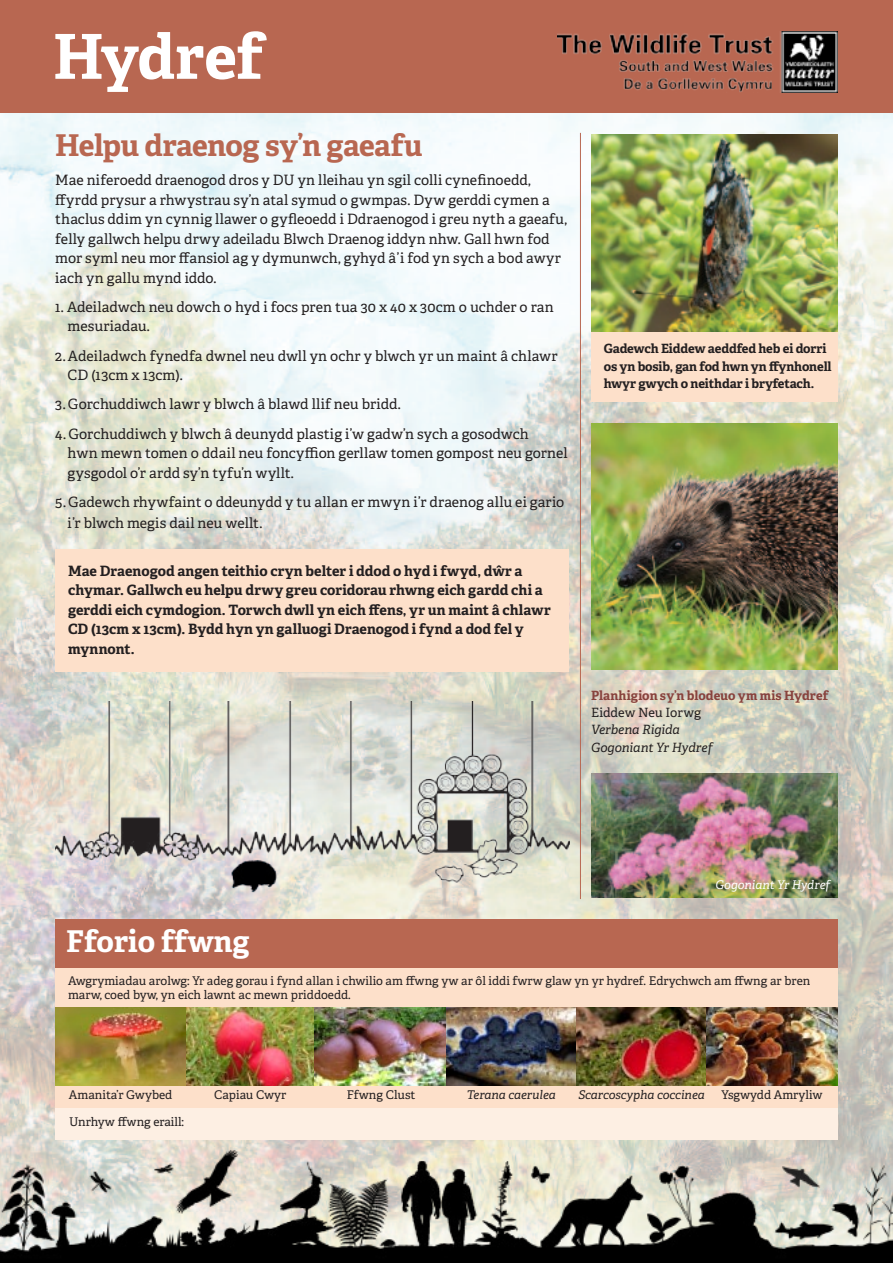
<style>
.page{position:relative;width:893px;height:1263px;background:#fff}
.page>*{position:absolute;margin:0;border:0;box-sizing:border-box;transform-origin:0 0}
.t1{font:700 61.95px "Adelle Basic";letter-spacing:-.01em;color:#fff}
.t2{font:700 30px "Adelle Basic";letter-spacing:-.02em;color:#b86751}
.t3{font:700 30px "Adelle Basic";color:#fff}
.t4{font:14.25px/19.5px "Adelle Basic";letter-spacing:.005em;color:#231f20}
.t5{font:700 14.25px/19.5px "Adelle Basic";color:#231f20}
.t6{font:700 12.75px/17.2px "Adelle Basic";letter-spacing:-.01em;color:#231f20}
.t7{font:700 12.75px "Adelle Basic";letter-spacing:.005em;color:#88423d}
.t8{font:italic 12.75px/18px "Adelle Basic";letter-spacing:-.005em;color:#231f20}
.t9{font:12.75px "Adelle Basic";letter-spacing:-.005em;color:#231f20}
.t10{font:12px/13.5px "Adelle Basic";color:#231f20}
.t11{font:italic 12px "Adelle Basic";color:#231f20}
.t12{font:italic 12px "Adelle Basic";color:#fff}
</style>
<div class="page">
<img style="left:0;top:113px;width:893px;height:1028px">
<img style="left:0;top:1141px;width:893px;height:122px">
<div style="left:0;top:0;width:893px;height:113px;background:#b86751"></div>
<hr style="left:580px;top:133px;width:1px;height:766px;background:#b86751">
<div style="left:55px;top:1008px;width:783px;height:132px;background:#fdefe3"></div>
<div style="left:55px;top:919px;width:783px;height:49px;background:#b86751"></div>
<div style="left:55px;top:968px;width:783px;height:139px;background:#fde0ca"></div>
<img style="left:55px;top:1007px;width:131px;height:78px">
<img style="left:186px;top:1007px;width:129px;height:78px">
<img style="left:315px;top:1007px;width:131px;height:78px">
<img style="left:446px;top:1007px;width:130px;height:78px">
<img style="left:576px;top:1007px;width:131px;height:78px">
<img style="left:707px;top:1007px;width:131px;height:78px">
<div style="left:55px;top:549px;width:514px;height:122px;background:#fde0ca"></div>
<div style="left:591px;top:331px;width:247px;height:71px;background:#fde0ca"></div>
<img style="left:591px;top:134px;width:247px;height:197px">
<img style="left:591px;top:423px;width:247px;height:246px">
<img style="left:591px;top:773px;width:247px;height:125px">
<img style="left:55px;top:701px;width:515px;height:213px">
<img style="left:558px;top:31px;width:279px;height:61px">
<h1 class="t1" style="left:53px;top:17px;width:212px">Hydref</h1>
<h2 class="t2" style="left:55px;top:126px;width:369px">Helpu draenog sy’n gaeafu</h2>
<p class="t4" style="left:55px;top:170px;width:513px">Mae niferoedd draenogod dros y DU yn lleihau yn sgil colli cynefinoedd, ffyrdd prysur a rhwystrau sy’n atal symud o gwmpas. Dyw gerddi cymen a thaclus ddim yn cynnig llawer o gyfleoedd i Ddraenogod i greu nyth a gaeafu, felly gallwch helpu drwy adeiladu Blwch Draenog iddyn nhw. Gall hwn fod mor syml neu mor ffansiol ag y dymunwch, gyhyd â’i fod yn sych a bod awyr iach yn gallu mynd iddo.</p>
<p class="t4" style="left:68px;top:297px;width:488px;text-indent:-12px">1. Adeiladwch neu dowch o hyd i focs pren tua 30 x 40 x 30cm o uchder o ran mesuriadau.</p>
<p class="t4" style="left:68px;top:346px;width:492px;text-indent:-12px">2. Adeiladwch fynedfa dwnel neu dwll yn ochr y blwch yr un maint â chlawr<br>CD (13cm x 13cm).</p>
<p class="t4" style="left:55px;top:395px;width:347px">3. Gorchuddiwch lawr y blwch â blawd llif neu bridd.</p>
<p class="t4" style="left:68px;top:424px;width:501px;text-indent:-12px">4. Gorchuddiwch y blwch â deunydd plastig i’w gadw’n sych a gosodwch<br>hwn mewn tomen o ddail neu foncyffion gerllaw tomen gompost neu gornel gysgodol o’r ardd sy’n tyfu’n wyllt.</p>
<p class="t4" style="left:68px;top:491px;width:498px;line-height:21px;text-indent:-12px">5. Gadewch rhywfaint o ddeunydd y tu allan er mwyn i’r draenog allu ei gario i’r blwch megis dail neu wellt.</p>
<p class="t5" style="left:68px;top:561px;width:484px">Mae Draenogod angen teithio cryn belter i ddod o hyd i fwyd, dŵr a chymar. Gallwch eu helpu drwy greu coridorau rhwng eich gardd chi a gerddi eich cymdogion. Torwch dwll yn eich ffens, yr un maint â chlawr CD (13cm x 13cm). Bydd hyn yn galluogi Draenogod i fynd a dod fel y mynnont.</p>
<p class="t6" style="left:604px;top:340px;width:229px">Gadewch Eiddew aeddfed heb ei dorri os yn bosib, gan fod hwn yn ffynhonell hwyr gwych o neithdar i bryfetach.</p>
<p class="t7" style="left:591px;top:687px;width:239px">Planhigion sy’n blodeuo ym mis Hydref</p>
<p class="t9" style="left:591px;top:704px;width:112px">Eiddew Neu Iorwg</p>
<p class="t8" style="left:591px;top:721px;width:123px">Verbena Rigida<br>Gogoniant Yr Hydref</p>
<h2 class="t3" style="left:66px;top:922px;width:185px">Fforio ffwng</h2>
<p class="t12" style="left:715px;top:877px;width:116px">Gogoniant Yr Hydref</p>
<p class="t10" style="left:68px;top:974px;width:744px">Awgrymiadau arolwg: Yr adeg gorau i fynd allan i chwilio am ffwng yw ar ôl iddi fwrw glaw yn yr hydref. Edrychwch am ffwng ar bren marw, coed byw, yn eich lawnt ac mewn priddoedd.</p>
<p class="t10" style="left:69px;top:1088px;width:105px">Amanita’r Gwybed</p>
<p class="t10" style="left:214px;top:1088px;width:74px">Capiau Cwyr</p>
<p class="t10" style="left:347px;top:1088px;width:70px">Ffwng Clust</p>
<p class="t11" style="left:467px;top:1087px;width:91px">Terana caerulea</p>
<p class="t11" style="left:578px;top:1087px;width:128px">Scarcoscypha coccinea</p>
<p class="t10" style="left:722px;top:1088px;width:102px">Ysgwydd Amryliw</p>
<p class="t10" style="left:69px;top:1115px;width:117px">Unrhyw ffwng eraill:</p>
</div>
